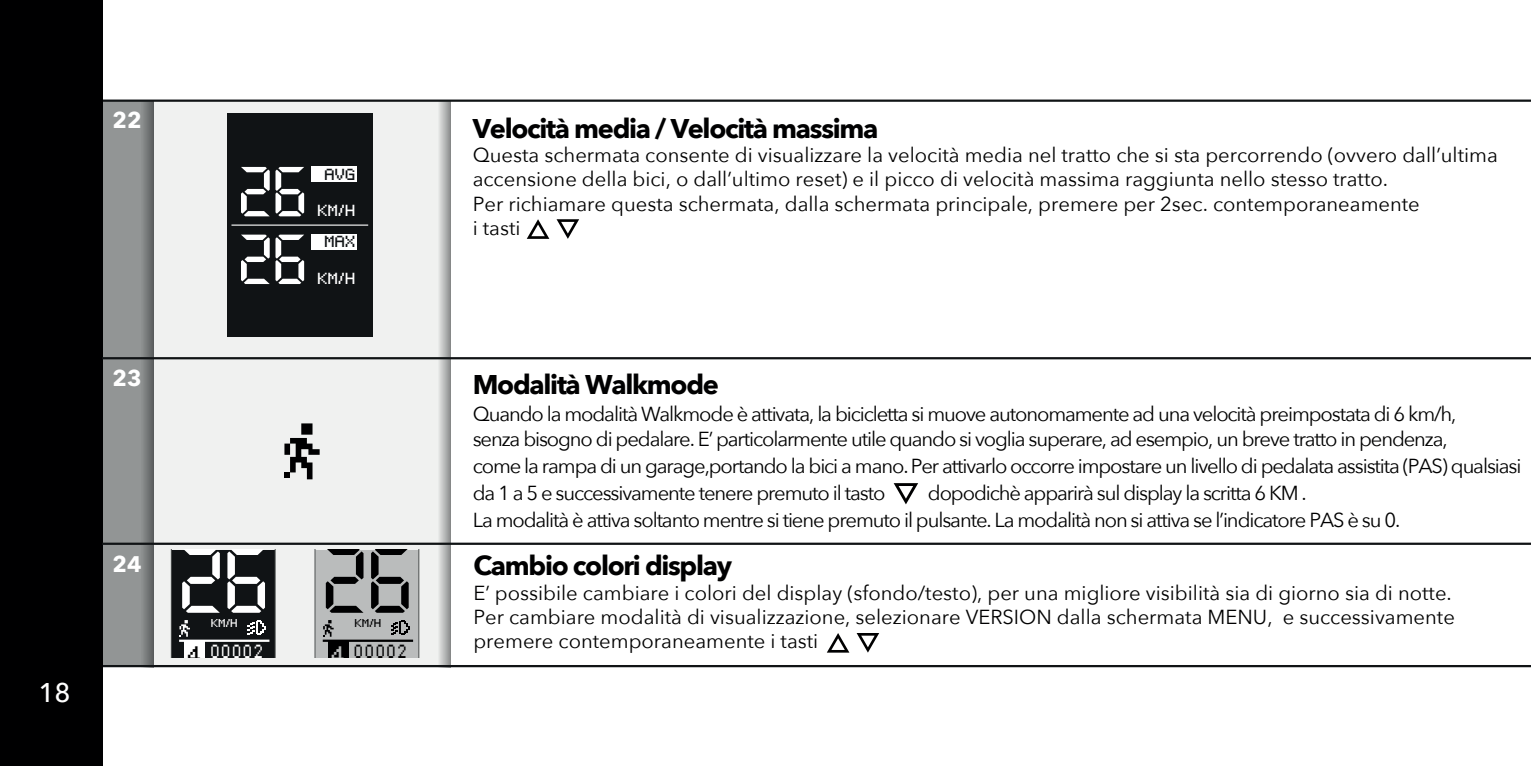
<style>
.page{position:relative;width:1531px;height:766px;background:#fff}
.page>*{position:absolute;margin:0;border:0;box-sizing:border-box;transform-origin:0 0}
.t1{font:94.05px "Technology";color:#fff;scale:1.07 1}
.t2{font:94.05px "Technology";color:#000001;scale:1.07 1}
.t3{font:71.77px "Technology";color:#fff;scale:1.07 1}
.t4{font:700 27px "Avenir Next";letter-spacing:-.045em;color:#000001}
.t5{font:500 27px "Avenir Next";color:#fff}
.t6{font:700 22.5px "Avenir Next";color:#fff}
.t7{font:22.5px "pixelmix";color:#000001;scale:.84 1}
.t8{font:22.5px "pixelmix";color:#babcbc;scale:.84 1}
.t9{font:20.25px/24.3px "Avenir Next";color:#000001}
.t10{font:20.25px/27px "Avenir Next";letter-spacing:-.055em;color:#000001}
.t11{font:15.3px "pixelmix";letter-spacing:.2em;color:#fff;scale:.75 1}
.t12{font:15.3px "pixelmix";letter-spacing:.2em;color:#000001;scale:.75 1}
.t13{font:12.83px "pixelmix";color:#fff;scale:1.07 1}
.t14{font:12.83px "pixelmix";color:#101315;scale:1.07 1}
.t15{font:9.22px "pixelmix";color:#fff;scale:1.07 1}
.t16{font:9.22px "pixelmix";color:#000001;scale:1.07 1}
</style>
<div class="page">
<div style="left:102px;top:101px;width:53px;height:565px;background:#929595"></div>
<div style="left:155px;top:101px;width:296px;height:565px;background:#f0f1f0"></div>
<hr style="left:102px;top:99px;width:1429px;height:3px;background:#101315">
<hr style="left:102px;top:664px;width:1429px;height:3px;background:#101315">
<div style="left:0;top:0;width:102px;height:765px;background:#000001"></div>
<svg style="left:284px;top:423px;width:36px;height:56px"></svg>
<svg style="left:893px;top:483px;width:25px;height:21px"></svg>
<hr style="left:102px;top:357px;width:1429px;height:2px;background:#101315">
<hr style="left:102px;top:542px;width:1429px;height:2px;background:#101315">
<svg style="left:142px;top:101px;width:12px;height:564px"></svg>
<svg style="left:438px;top:101px;width:12px;height:564px"></svg>
<div style="left:227px;top:113px;width:146px;height:224px;background:#101315"></div>
<hr style="left:231px;top:224px;width:137px;height:1px;background:#fff">
<div style="left:311px;top:166px;width:45px;height:16px;background:#fff"></div>
<div style="left:311px;top:234px;width:45px;height:15px;background:#fff"></div>
<svg style="left:171px;top:549px;width:104px;height:108px;background:#222426"></svg>
<svg style="left:315px;top:549px;width:104px;height:108px;background:#adafaf"></svg>
<svg style="left:527px;top:219px;width:22px;height:20px"></svg>
<svg style="left:556px;top:219px;width:23px;height:20px"></svg>
<svg style="left:827px;top:633px;width:22px;height:19px"></svg>
<svg style="left:856px;top:633px;width:23px;height:19px"></svg>
<p class="t6" style="left:113px;top:101px;width:31px">22</p>
<p class="t6" style="left:113px;top:358px;width:31px">23</p>
<h2 class="t3" style="left:238px;top:159px;width:66px">26</h2>
<h2 class="t3" style="left:238px;top:227px;width:66px">26</h2>
<p class="t14" style="left:325px;top:168px;width:30px">AVG</p>
<p class="t13" style="left:318px;top:204px;width:37px">KM/H</p>
<p class="t14" style="left:325px;top:235px;width:30px">MAX</p>
<p class="t13" style="left:318px;top:272px;width:37px">KM/H</p>
<h3 class="t5" style="left:38px;top:669px;width:34px">18</h3>
<p class="t6" style="left:113px;top:544px;width:31px">24</p>
<h1 class="t1" style="left:178px;top:537px;width:86px">26</h1>
<p class="t15" style="left:211px;top:618px;width:27px">KM/H</p>
<p class="t11" style="left:211px;top:643px;width:71px">OOOO2</p>
<p class="t7" style="left:188px;top:645px;width:18px">4</p>
<h1 class="t2" style="left:322px;top:537px;width:86px">26</h1>
<p class="t16" style="left:355px;top:618px;width:27px">KM/H</p>
<p class="t12" style="left:355px;top:643px;width:71px">OOOO2</p>
<p class="t8" style="left:332px;top:645px;width:18px">4</p>
<h3 class="t4" style="left:473px;top:105px;width:407px">Velocità media / Velocità massima</h3>
<p class="t9" style="left:473px;top:142px;width:1026px">Questa schermata consente di visualizzare la velocità media nel tratto che si sta percorrendo (ovvero dall’ultima accensione della bici, o dall’ultimo reset) e il picco di velocità massima raggiunta nello stesso tratto.<br>Per richiamare questa schermata, dalla schermata principale, premere per 2sec. contemporaneamente<br>i tasti</p>
<h3 class="t4" style="left:473px;top:361px;width:248px">Modalità Walkmode</h3>
<p class="t10" style="left:473px;top:401px;width:985px;line-height:24.3px">Quando la modalità Walkmode è attivata, la bicicletta si muove autonomamente ad una velocità preimpostata di 6 km/h, senza bisogno di pedalare. E’ particolarmente utile quando si voglia superare, ad esempio, un breve tratto in pendenza,</p>
<p class="t10" style="left:473px;top:451px;width:1050px">come la rampa di un garage,portando la bici a mano. Per attivarlo occorre impostare un livello di pedalata assistita (PAS) qualsiasi da 1 a 5 e successivamente tenere premuto il tasto</p>
<p class="t10" style="left:473px;top:478px;width:929px;text-indent:455px">dopodichè apparirà sul display la scritta 6 KM .<br>La modalità è attiva soltanto mentre si tiene premuto il pulsante. La modalità non si attiva se l’indicatore PAS è su 0.</p>
<h3 class="t4" style="left:473px;top:542px;width:260px">Cambio colori display</h3>
<p class="t9" style="left:473px;top:579px;width:983px">E’ possibile cambiare i colori del display (sfondo/testo), per una migliore visibilità sia di giorno sia di notte.<br>Per cambiare modalità di visualizzazione, selezionare VERSION dalla schermata MENU, e successivamente premere contemporaneamente i tasti</p>
</div>
